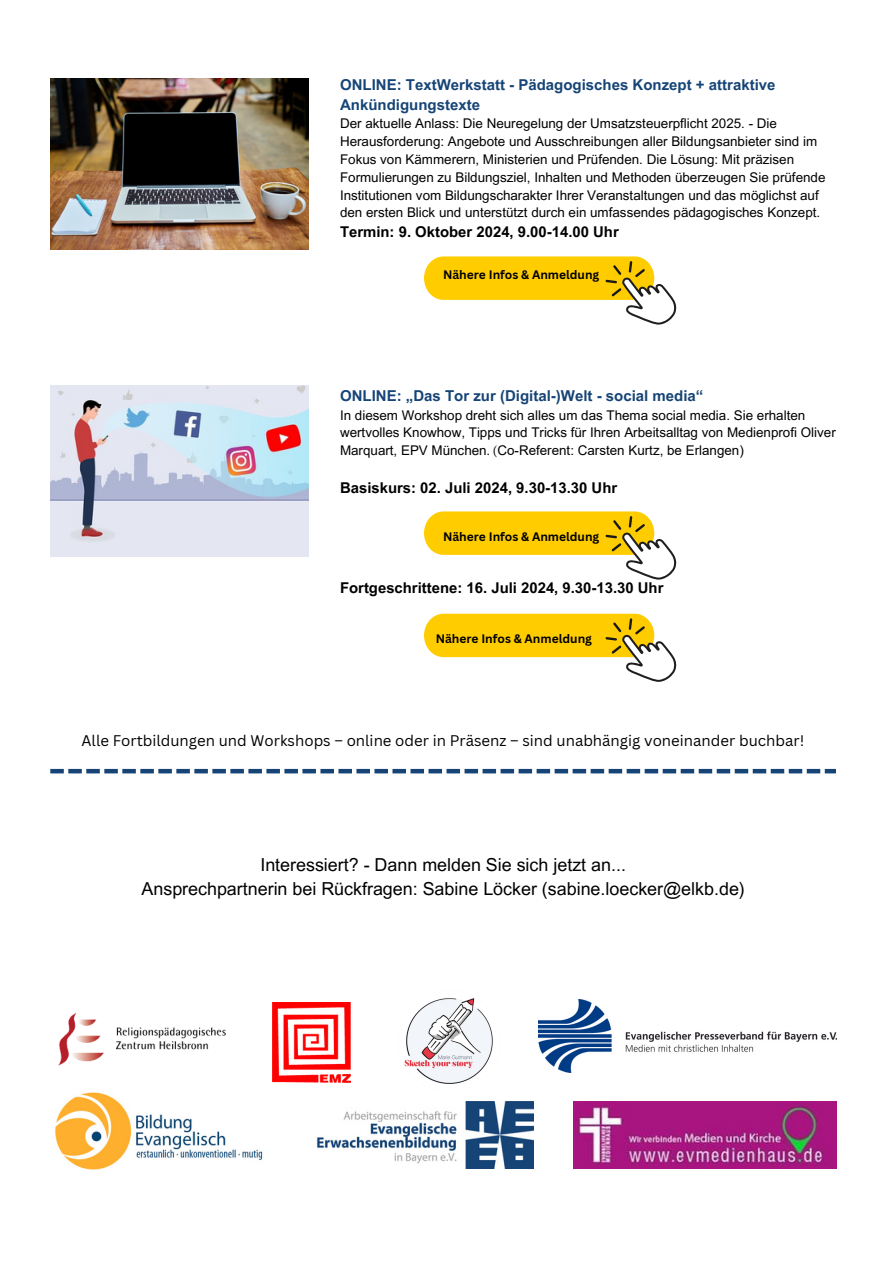
<style>
.page{position:relative;width:893px;height:1264px;background:#fff}
.page>*{position:absolute;margin:0;border:0;box-sizing:border-box;transform-origin:0 0}
.t1{font:17.85px "Arial MT Pro";color:#000}
.t2{font:700 15px/20.1px "Arial MT Pro";color:#164476}
.t3{font:15px "Canva Sans";color:#000}
.t4{font:700 14.85px "Arial MT Pro";color:#000}
.t5{font:13.35px/17.9px "Arial MT Pro";color:#000}
.t6{font:700 12px "Canva Sans";color:#000}
.s1{font-family:"Minion Pro"}
.s2{font-family:"Arial"}
</style>
<div class="page">
<img style="left:50px;top:385px;width:258px;height:171px">
<svg style="left:424px;top:613px;width:253px;height:69px"></svg>
<svg style="left:424px;top:511px;width:253px;height:69px"></svg>
<img style="left:50px;top:78px;width:258px;height:171px">
<svg style="left:424px;top:256px;width:253px;height:69px"></svg>
<img style="left:55px;top:1092px;width:208px;height:78px">
<img style="left:316px;top:1101px;width:217px;height:67px">
<svg style="left:50px;top:769px;width:785px;height:4px"></svg>
<img style="left:573px;top:1101px;width:263px;height:67px">
<img style="left:58px;top:1012px;width:168px;height:54px">
<img style="left:538px;top:999px;width:298px;height:73px">
<img style="left:404px;top:998px;width:89px;height:86px">
<img style="left:273px;top:1002px;width:77px;height:80px">
<p class="t2" style="left:340px;top:77px;width:437px">ONLINE: TextWerkstatt - Pädagogisches Konzept + attraktive<br>Ankündigungstexte</p>
<p class="t5" style="left:340px;top:116px;width:487px">Der aktuelle Anlass: Die Neuregelung der Umsatzsteuerpflicht 2025. - Die Herausforderung: Angebote und Ausschreibungen aller Bildungsanbieter sind im Fokus von Kämmerern, Ministerien und Prüfenden. Die Lösung: Mit präzisen Formulierungen zu Bildungsziel, Inhalten und Methoden überzeugen Sie prüfende Institutionen vom Bildungscharakter Ihrer Veranstaltungen und das möglichst auf den ersten Blick und unterstützt durch ein umfassendes pädagogisches Konzept.</p>
<p class="t4" style="left:340px;top:227px;width:280px">Termin: 9. Oktober 2024, 9.00-14.00 Uhr</p>
<p class="t6" style="left:443px;top:266px;width:158px">Nähere Infos &amp; Anmeldung</p>
<p class="t2" style="left:340px;top:388px;width:365px">ONLINE: „Das Tor zur (Digital-)Welt - social media“</p>
<p class="t5" style="left:340px;top:408px;width:497px">In diesem Workshop dreht sich alles um das Thema social media. Sie erhalten wertvolles Knowhow, Tipps und Tricks für Ihren Arbeitsalltag von Medienprofi Oliver<br>Marquart, EPV München<span class="s1">. (</span><span class="s2">Co-Referent: Carsten Kurtz, be Erlangen)</span></p>
<p class="t4" style="left:340px;top:482px;width:279px">Basiskurs: 02. Juli 2024, 9.30-13.30 Uhr</p>
<p class="t6" style="left:443px;top:528px;width:158px">Nähere Infos &amp; Anmeldung</p>
<p class="t4" style="left:340px;top:582px;width:325px">Fortgeschrittene: 16. Juli 2024, 9.30-13.30 Uhr</p>
<p class="t6" style="left:435px;top:629px;width:158px">Nähere Infos &amp; Anmeldung</p>
<p class="t3" style="left:82px;top:729px;width:724px">Alle Fortbildungen und Workshops – online oder in Präsenz – sind unabhängig voneinander buchbar!</p>
<p class="t1" style="left:260px;top:857px;width:367px">Interessiert? - Dann melden Sie sich jetzt an...</p>
<p class="t1" style="left:141px;top:882px;width:604px">Ansprechpartnerin bei Rückfragen: Sabine Löcker (sabine.loecker@elkb.de)</p>
</div>
